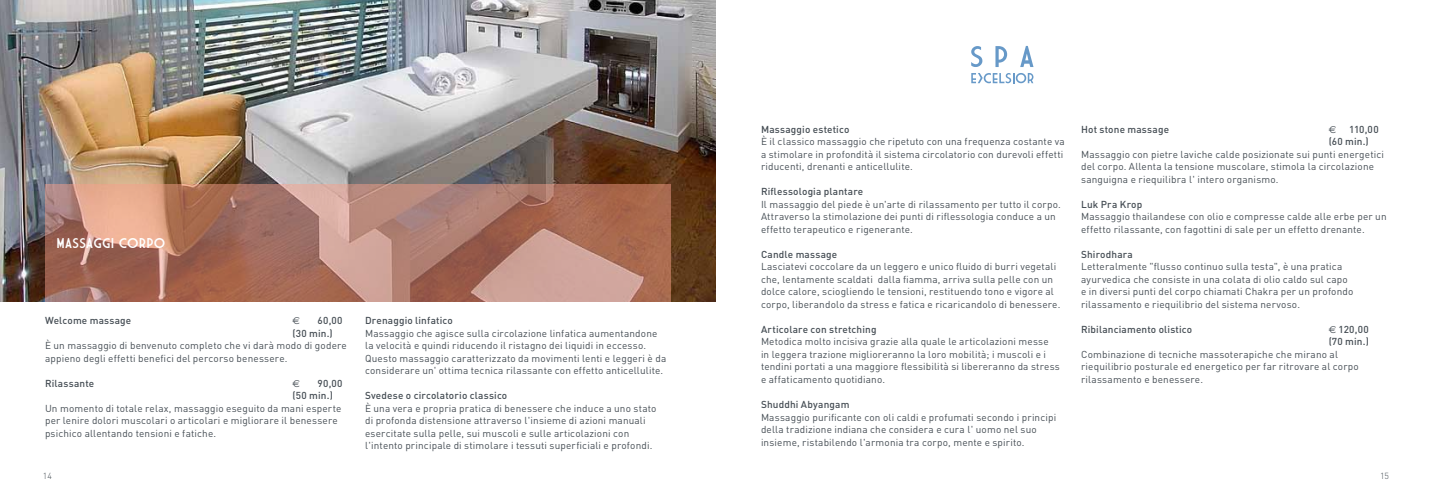
<style>
.page{position:relative;width:1432px;height:497px;background:#fff}
.page>*{position:absolute;margin:0;border:0;box-sizing:border-box;transform-origin:0 0}
.t1{font:13.75px "Market Deco";letter-spacing:.015em;color:#fff}
.t2{font:10px/12.5px "DIN";letter-spacing:.015em;color:#454d54}
.t3{font:500 10px/12.5px "DIN";letter-spacing:.015em;color:#454d54}
.t4{font:10px "Euro Sans";color:#454d54}
.t5{font:300 8.75px "DIN";color:#454d54}
.s1{font-family:"Euro Sans";font-weight:400}
</style>
<div class="page">
<img style="left:0;top:0;width:716px;height:301px">
<svg style="left:45px;top:184px;width:626px;height:117px;background:#b17c6b"></svg>
<svg style="left:971px;top:73px;width:62px;height:10px"></svg>
<svg style="left:971px;top:46px;width:11px;height:21px"></svg>
<svg style="left:995px;top:46px;width:12px;height:21px"></svg>
<svg style="left:1020px;top:46px;width:13px;height:21px"></svg>
<h1 class="t1" style="left:57px;top:237px;width:110px">MASSAGGI CORPO</h1>
<p class="t3" style="left:292px;top:313px;width:51px;text-indent:25px">60,00 (30 min.)</p>
<p class="t2" style="left:45px;top:339px;width:303px">È un massaggio di benvenuto completo che vi darà modo di godere appieno degli effetti benefici del percorso benessere.</p>
<p class="t3" style="left:45px;top:376px;width:51px">Rilassante</p>
<p class="t4" style="left:292px;top:377px;width:9px">€</p>
<p class="t3" style="left:45px;top:313px;width:88px">Welcome massage</p>
<p class="t4" style="left:292px;top:314px;width:9px">€</p>
<p class="t3" style="left:292px;top:376px;width:52px;text-indent:25px">90,00 (50 min.)</p>
<p class="t2" style="left:45px;top:401px;width:298px">Un momento di totale relax, massaggio eseguito da mani esperte per lenire dolori muscolari o articolari e migliorare il benessere psichico allentando tensioni e fatiche.</p>
<p class="t3" style="left:365px;top:313px;width:89px">Drenaggio linfatico</p>
<p class="t2" style="left:365px;top:326px;width:303px">Massaggio che agisce sulla circolazione linfatica aumentandone la velocità e quindi riducendo il ristagno dei liquidi in eccesso.<br>Questo massaggio caratterizzato da movimenti lenti e leggeri è da considerare un' ottima tecnica rilassante con effetto anticellulite.</p>
<p class="t3" style="left:365px;top:388px;width:144px">Svedese o circolatorio classico</p>
<p class="t2" style="left:365px;top:401px;width:293px">È una vera e propria pratica di benessere che induce a uno stato di profonda distensione attraverso l'insieme di azioni manuali esercitate sulla pelle, sui muscoli e sulle articolazioni con l'intento principale di stimolare i tessuti superficiali e profondi.</p>
<p class="t3" style="left:761px;top:122px;width:90px">Massaggio estetico</p>
<p class="t2" style="left:761px;top:135px;width:305px">È il classico massaggio che ripetuto con una frequenza costante va a stimolare in profondità il sistema circolatorio con durevoli effetti riducenti, drenanti e anticellulite.</p>
<p class="t3" style="left:761px;top:185px;width:104px">Riflessologia plantare</p>
<p class="t2" style="left:761px;top:197px;width:301px">Il massaggio del piede è un'arte di rilassamento per tutto il corpo.<br>Attraverso la stimolazione dei punti di riflessologia conduce a un effetto terapeutico e rigenerante.</p>
<p class="t3" style="left:761px;top:247px;width:78px">Candle massage</p>
<p class="t2" style="left:761px;top:260px;width:301px">Lasciatevi coccolare da un leggero e unico fluido di burri vegetali che, lentamente scaldati dalla fiamma, arriva sulla pelle con un dolce calore, sciogliendo le tensioni, restituendo tono e vigore al corpo, liberandolo da stress e fatica e ricaricandolo di benessere.</p>
<p class="t3" style="left:761px;top:322px;width:117px">Articolare con stretching</p>
<p class="t2" style="left:761px;top:335px;width:300px">Metodica molto incisiva grazie alla quale le articolazioni messe<br>in leggera trazione miglioreranno la loro mobilità; i muscoli e i tendini portati a una maggiore flessibilità si libereranno da stress e affaticamento quotidiano.</p>
<p class="t3" style="left:761px;top:397px;width:90px">Shuddhi Abyangam</p>
<p class="t2" style="left:761px;top:410px;width:297px">Massaggio purificante con oli caldi e profumati secondo i principi della tradizione indiana che considera e cura l' uomo nel suo insieme, ristabilendo l'armonia tra corpo, mente e spirito.</p>
<p class="t3" style="left:1328px;top:122px;width:52px;text-indent:21px">110,00 (60 min.)</p>
<p class="t2" style="left:1081px;top:147px;width:304px">Massaggio con pietre laviche calde posizionate sui punti energetici del corpo. Allenta la tensione muscolare, stimola la circolazione sanguigna e riequilibra l' intero organismo.</p>
<p class="t3" style="left:1081px;top:197px;width:63px">Luk Pra Krop</p>
<p class="t2" style="left:1081px;top:210px;width:307px">Massaggio thailandese con olio e compresse calde alle erbe per un effetto rilassante, con fagottini di sale per un effetto drenante.</p>
<p class="t3" style="left:1081px;top:247px;width:53px">Shirodhara</p>
<p class="t2" style="left:1081px;top:260px;width:274px">Letteralmente "flusso continuo sulla testa", è una pratica ayurvedica che consiste in una colata di olio caldo sul capo e in diversi punti del corpo chiamati Chakra per un profondo rilassamento e riequilibrio del sistema nervoso.</p>
<p class="t3" style="left:1081px;top:322px;width:113px">Ribilanciamento olistico</p>
<p class="t3" style="left:1328px;top:322px;width:42px"><span class="s1">€</span> 120,00 (70 min.)</p>
<p class="t2" style="left:1081px;top:347px;width:279px">Combinazione di tecniche massoterapiche che mirano al riequilibrio posturale ed energetico per far ritrovare al corpo rilassamento e benessere.</p>
<p class="t3" style="left:1081px;top:122px;width:89px">Hot stone massage</p>
<p class="t4" style="left:1328px;top:123px;width:9px">€</p>
<p class="t5" style="left:43px;top:469px;width:10px">14</p>
<p class="t5" style="left:1380px;top:469px;width:10px">15</p>
</div>
